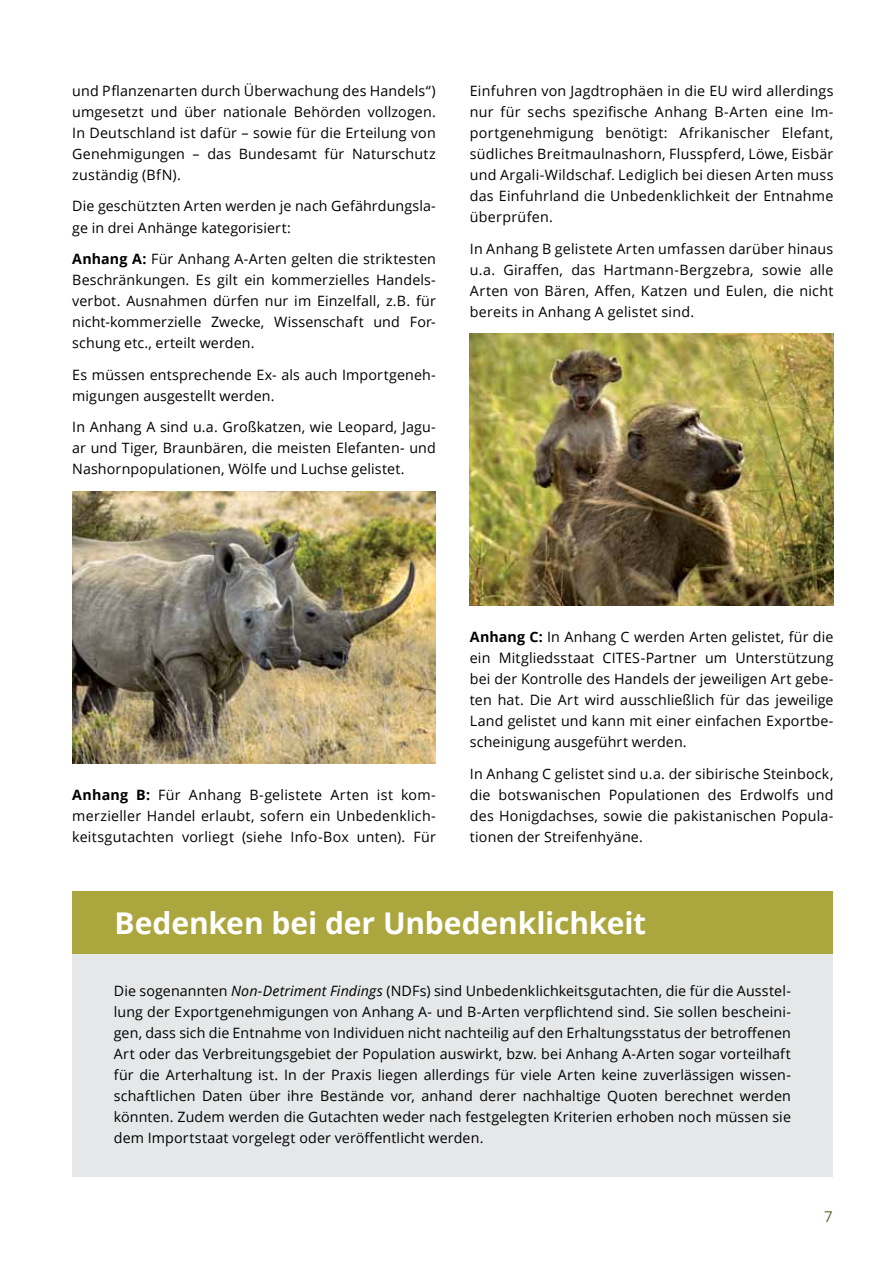
<style>
.page{position:relative;width:893px;height:1263px;background:#fff}
.page>*{position:absolute;margin:0;border:0;box-sizing:border-box;transform-origin:0 0}
.t1{font:700 30px "Open Sans";letter-spacing:-.005em;color:#fff}
.t2{font:15px "Open Sans";color:#636437}
.t3{font:14.25px/21px "Open Sans";letter-spacing:.01em;color:#000;text-align:justify}
.s1{font-weight:700}
.s2{font-style:italic}
</style>
<div class="page">
<img style="left:72px;top:492px;width:364px;height:272px">
<img style="left:470px;top:333px;width:363px;height:272px">
<div style="left:72px;top:953px;width:761px;height:223px;background:#e6e7e8"></div>
<div style="left:72px;top:891px;width:761px;height:62px;background:#aba63d"></div>
<p class="t3" style="left:72px;top:80px;width:365px">und Pflanzenarten durch Überwachung des Handels“) umgesetzt und über nationale Behörden vollzogen.<br>In Deutschland ist dafür – sowie für die Erteilung von Genehmigungen – das Bundesamt für Naturschutz zuständig (BfN).</p>
<p class="t3" style="left:72px;top:195px;width:365px">Die geschützten Arten werden je nach Gefährdungsla&shy;ge in drei Anhänge kategorisiert:</p>
<p class="t3" style="left:72px;top:248px;width:365px"><span class="s1">Anhang A:</span> Für Anhang A-Arten gelten die striktesten Beschränkungen. Es gilt ein kommerzielles Handels&shy;verbot. Ausnahmen dürfen nur im Einzelfall, z.B. für nicht-kommerzielle Zwecke, Wissenschaft und For&shy;schung etc., erteilt werden.</p>
<p class="t3" style="left:72px;top:363px;width:365px">Es müssen entsprechende Ex- als auch Importgeneh&shy;migungen ausgestellt werden.</p>
<p class="t3" style="left:72px;top:416px;width:365px">In Anhang A sind u.a. Großkatzen, wie Leopard, Jagu&shy;ar und Tiger, Braunbären, die meisten Elefanten- und Nashornpopulationen, Wölfe und Luchse gelistet.</p>
<p class="t3" style="left:470px;top:80px;width:365px">Einfuhren von Jagdtrophäen in die EU wird allerdings nur für sechs spezifische Anhang B-Arten eine Im&shy;portgenehmigung benötigt: Afrikanischer Elefant, südliches Breitmaulnashorn, Flusspferd, Löwe, Eisbär und Argali-Wildschaf. Lediglich bei diesen Arten muss das Einfuhrland die Unbedenklichkeit der Entnahme überprüfen.</p>
<p class="t3" style="left:470px;top:238px;width:365px">In Anhang B gelistete Arten umfassen darüber hinaus u.a. Giraffen, das Hartmann-Bergzebra, sowie alle Arten von Bären, Affen, Katzen und Eulen, die nicht bereits in Anhang A gelistet sind.</p>
<p class="t3" style="left:72px;top:783px;width:365px"><span class="s1">Anhang B:</span> Für Anhang B-gelistete Arten ist kom&shy;merzieller Handel erlaubt, sofern ein Unbedenklich&shy;keitsgutachten vorliegt (siehe Info-Box unten). Für</p>
<p class="t3" style="left:470px;top:626px;width:365px"><span class="s1">Anhang C:</span> In Anhang C werden Arten gelistet, für die ein Mitgliedsstaat CITES-Partner um Unterstützung bei der Kontrolle des Handels der jeweiligen Art gebe&shy;ten hat. Die Art wird ausschließlich für das jeweilige Land gelistet und kann mit einer einfachen Exportbe&shy;scheinigung ausgeführt werden.</p>
<p class="t3" style="left:470px;top:763px;width:365px">In Anhang C gelistet sind u.a. der sibirische Steinbock, die botswanischen Populationen des Erdwolfs und des Honigdachses, sowie die pakistanischen Popula&shy;tionen der Streifenhyäne.</p>
<h1 class="t1" style="left:115px;top:902px;width:533px">Bedenken bei der Unbedenklichkeit</h1>
<p class="t3" style="left:114px;top:980px;width:679px">Die sogenannten <span class="s2">Non-Detriment Findings</span> (NDFs) sind Unbedenklichkeitsgutachten, die für die Ausstel&shy;lung der Exportgenehmigungen von Anhang A- und B-Arten verpflichtend sind. Sie sollen bescheini&shy;gen, dass sich die Entnahme von Individuen nicht nachteilig auf den Erhaltungsstatus der betroffenen Art oder das Verbreitungsgebiet der Population auswirkt, bzw. bei Anhang A-Arten sogar vorteilhaft für die Arterhaltung ist. In der Praxis liegen allerdings für viele Arten keine zuverlässigen wissen&shy;schaftlichen Daten über ihre Bestände vor, anhand derer nachhaltige Quoten berechnet werden könnten. Zudem werden die Gutachten weder nach festgelegten Kriterien erhoben noch müssen sie dem Importstaat vorgelegt oder veröffentlicht werden.</p>
<p class="t2" style="left:824px;top:1206px;width:10px">7</p>
</div>
